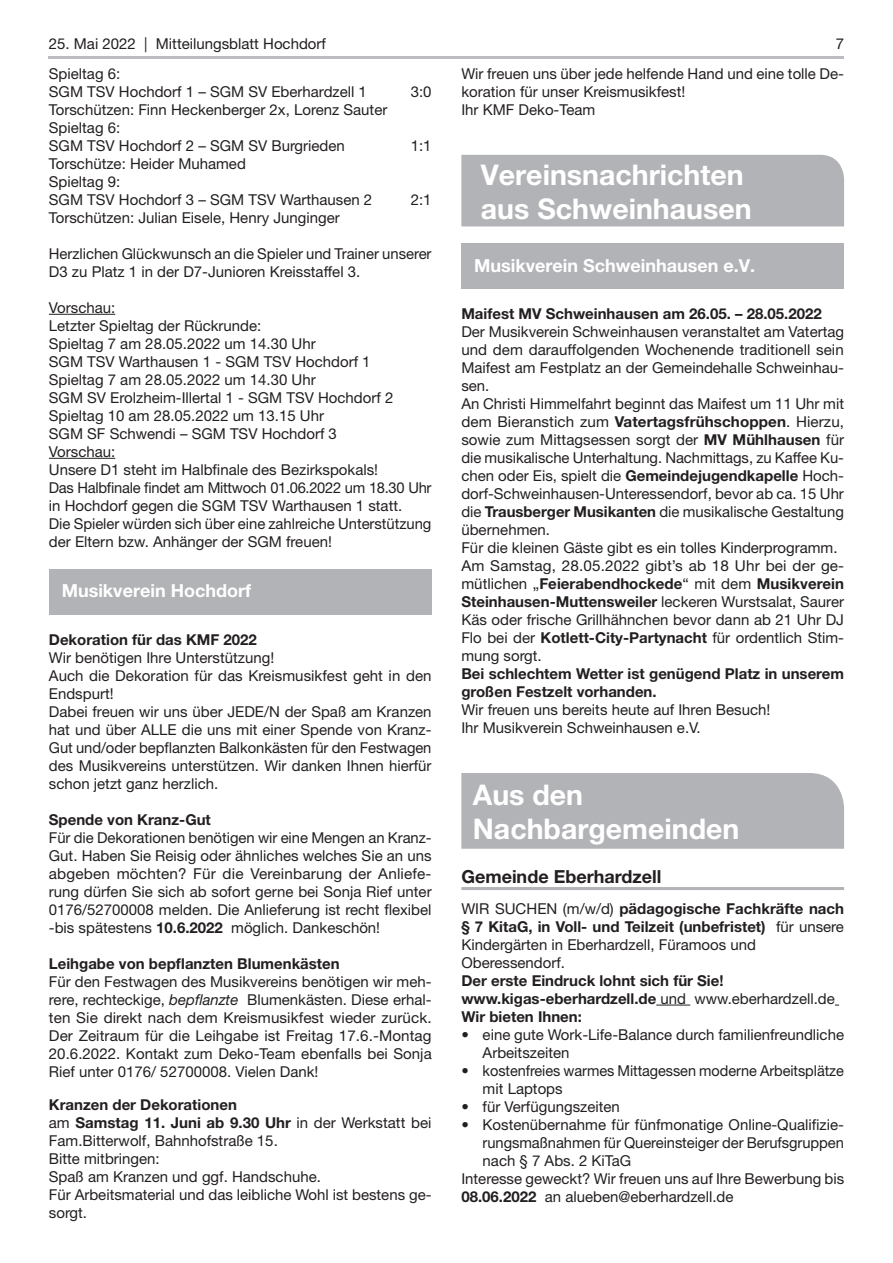
<style>
.page{position:relative;width:893px;height:1263px;background:#fff}
.page>*{position:absolute;margin:0;border:0;box-sizing:border-box;transform-origin:0 0}
.t1{font:700 28.5px/34.2px "Helvetica Neue LT Std";color:#fff}
.t2{font:700 18px "Helvetica Neue LT Std";color:#fff}
.t3{font:700 18px "Helvetica Neue LT Std";color:#231f20}
.t4{font:15px/18px "Helvetica Neue LT Std";color:#231f20}
.t5{font:700 15px/18px "Helvetica Neue LT Std";color:#231f20}
.s1{font-weight:700}
.s2{font-style:italic}
.s3{font-weight:400}
</style>
<div class="page">
<hr style="left:49px;top:56px;width:795px;height:3px;background:#bcbdc0">
<hr style="left:49px;top:314px;width:66px;height:1px;background:#231f20">
<hr style="left:49px;top:458px;width:66px;height:1px;background:#231f20">
<div style="left:49px;top:569px;width:383px;height:45px;background:#b2b3b7"></div>
<hr style="left:461px;top:887px;width:383px;height:3px;background:#b2b3b7">
<hr style="left:656px;top:1005px;width:34px;height:1px;background:#231f20">
<div style="left:461px;top:155px;width:383px;height:71px;background:#b2b3b7"></div>
<div style="left:461px;top:243px;width:383px;height:45px;background:#b2b3b7"></div>
<div style="left:461px;top:773px;width:383px;height:76px;background:#b2b3b7"></div>
<p class="t4" style="left:49px;top:34px;width:279px">25. Mai 2022 | Mitteilungsblatt Hochdorf</p>
<p class="t4" style="left:836px;top:34px;width:10px">7</p>
<p class="t4" style="left:49px;top:64px;width:320px">Spieltag 6:<br>SGM TSV Hochdorf 1 – SGM SV Eberhardzell 1</p>
<p class="t4" style="left:461px;top:64px;width:384px">Wir freuen uns über jede helfende Hand und eine tolle De&shy;koration für unser Kreismusikfest!<br>Ihr KMF Deko-Team</p>
<p class="t4" style="left:411px;top:82px;width:22px">3:0</p>
<p class="t4" style="left:49px;top:100px;width:340px">Torschützen: Finn Heckenberger 2x, Lorenz Sauter<br>Spieltag 6:<br>SGM TSV Hochdorf 2 – SGM SV Burgrieden</p>
<p class="t4" style="left:411px;top:136px;width:22px">1:1</p>
<p class="t4" style="left:49px;top:154px;width:325px">Torschütze: Heider Muhamed<br>Spieltag 9:<br>SGM TSV Hochdorf 3 – SGM TSV Warthausen 2</p>
<p class="t4" style="left:411px;top:190px;width:22px">2:1</p>
<p class="t4" style="left:49px;top:208px;width:292px">Torschützen: Julian Eisele, Henry Junginger</p>
<p class="t4" style="left:49px;top:244px;width:384px">Herzlichen Glückwunsch an die Spieler und Trainer unserer<br>D3 zu Platz 1 in der D7-Junioren Kreisstaffel 3.</p>
<p class="t4" style="left:49px;top:298px;width:384px">Vorschau:<br>Letzter Spieltag der Rückrunde:<br>Spieltag 7 am 28.05.2022 um 14.30 Uhr<br>SGM TSV Warthausen 1 - SGM TSV Hochdorf 1<br>Spieltag 7 am 28.05.2022 um 14.30 Uhr<br>SGM SV Erolzheim-Illertal 1 - SGM TSV Hochdorf 2<br>Spieltag 10 am 28.05.2022 um 13.15 Uhr<br>SGM SF Schwendi – SGM TSV Hochdorf 3<br>Vorschau:<br>Unsere D1 steht im Halbfinale des Bezirkspokals!<br>Das Halbfinale findet am Mittwoch 01.06.2022 um 18.30 Uhr in Hochdorf gegen die SGM TSV Warthausen 1 statt.<br>Die Spieler würden sich über eine zahlreiche Unterstützung der Eltern bzw. Anhänger der SGM freuen!</p>
<p class="t2" style="left:62px;top:580px;width:191px">Musikverein Hochdorf</p>
<p class="t5" style="left:49px;top:630px;width:210px">Dekoration für das KMF 2022</p>
<p class="t4" style="left:49px;top:648px;width:384px">Wir benötigen Ihre Unterstützung!<br>Auch die Dekoration für das Kreismusikfest geht in den Endspurt!<br>Dabei freuen wir uns über JEDE/N der Spaß am Kranzen hat und über ALLE die uns mit einer Spende von Kranz-Gut und/oder bepflanzten Balkonkästen für den Festwagen des Musikvereins unterstützen. Wir danken Ihnen hierfür schon jetzt ganz herzlich.</p>
<p class="t5" style="left:49px;top:810px;width:163px">Spende von Kranz-Gut</p>
<p class="t4" style="left:49px;top:828px;width:384px;text-align:justify">Für die Dekorationen benötigen wir eine Mengen an Kranz-Gut. Haben Sie Reisig oder ähnliches welches Sie an uns abgeben möchten? Für die Vereinbarung der Anliefe&shy;rung dürfen Sie sich ab sofort gerne bei Sonja Rief unter 0176/52700008 melden. Die Anlieferung ist recht flexibel -bis spätestens <span class="s1">10.6.2022</span> möglich. Dankeschön!</p>
<p class="t5" style="left:49px;top:954px;width:292px">Leihgabe von bepflanzten Blumenkästen</p>
<p class="t4" style="left:49px;top:972px;width:384px;text-align:justify">Für den Festwagen des Musikvereins benötigen wir meh&shy;rere, rechteckige, <span class="s2">bepflanzte</span> Blumenkästen. Diese erhal&shy;ten Sie direkt nach dem Kreismusikfest wieder zurück.<br>Der Zeitraum für die Leihgabe ist Freitag 17.6.-Montag 20.6.2022. Kontakt zum Deko-Team ebenfalls bei Sonja Rief unter 0176/ 52700008. Vielen Dank!</p>
<p class="t4" style="left:49px;top:1095px;width:384px"><span class="s1">Kranzen der Dekorationen<br></span>am <span class="s1">Samstag 11. Juni ab 9.30 Uhr</span> in der Werkstatt bei Fam.Bitterwolf, Bahnhofstraße 15.<br>Bitte mitbringen:<br>Spaß am Kranzen und ggf. Handschuhe.<br>Für Arbeitsmaterial und das leibliche Wohl ist bestens ge&shy;sorgt.</p>
<h1 class="t1" style="left:481px;top:157px;width:272px">Vereinsnachrichten aus Schweinhausen</h1>
<p class="t2" style="left:474px;top:255px;width:283px">Musikverein Schweinhausen e.V.</p>
<p class="t5" style="left:461px;top:304px;width:362px">Maifest MV Schweinhausen am 26.05. – 28.05.2022</p>
<p class="t4" style="left:461px;top:322px;width:384px">Der Musikverein Schweinhausen veranstaltet am Vatertag und dem darauffolgenden Wochenende traditionell sein Maifest am Festplatz an der Gemeindehalle Schweinhau&shy;sen.<br>An Christi Himmelfahrt beginnt das Maifest um 11 Uhr mit dem Bieranstich zum <span class="s1">Vatertagsfrühschoppen</span>. Hierzu, sowie zum Mittagsessen sorgt der <span class="s1">MV Mühlhausen</span> für die musikalische Unterhaltung. Nachmittags, zu Kaffee Ku&shy;chen oder Eis, spielt die <span class="s1">Gemeindejugendkapelle</span> Hoch&shy;dorf-Schweinhausen-Unteressendorf, bevor ab ca. 15 Uhr die <span class="s1">Trausberger Musikanten</span> die musikalische Gestaltung übernehmen.<br>Für die kleinen Gäste gibt es ein tolles Kinderprogramm.<br>Am Samstag, 28.05.2022 gibt’s ab 18 Uhr bei der ge&shy;mütlichen „<span class="s1">Feierabendhockede</span>“ mit dem <span class="s1">Musikverein Steinhausen-Muttensweiler</span> leckeren Wurstsalat, Saurer Käs oder frische Grillhähnchen bevor dann ab 21 Uhr DJ Flo bei der <span class="s1">Kotlett-City-Partynacht</span> für ordentlich Stim&shy;mung sorgt.</p>
<p class="t5" style="left:461px;top:664px;width:384px">Bei schlechtem Wetter ist genügend Platz in unserem großen Festzelt vorhanden.</p>
<p class="t4" style="left:461px;top:700px;width:310px">Wir freuen uns bereits heute auf Ihren Besuch!<br>Ihr Musikverein Schweinhausen e.V.</p>
<h1 class="t1" style="left:473px;top:777px;width:268px">Aus den<br>Nachbargemeinden</h1>
<p class="t3" style="left:461px;top:865px;width:201px">Gemeinde Eberhardzell</p>
<p class="t4" style="left:461px;top:899px;width:384px">WIR SUCHEN (m/w/d) <span class="s1">pädagogische Fachkräfte nach § 7 KitaG, in Voll- und Teilzeit (unbefristet)</span> für unsere Kindergärten in Eberhardzell, Füramoos und Oberessendorf.</p>
<p class="t5" style="left:461px;top:971px;width:375px">Der erste Eindruck lohnt sich für Sie! www.kigas-eberhardzell.de <span class="s3">und www.eberhardzell.de<br></span>Wir bieten Ihnen:</p>
<p class="t4" style="left:483px;top:1025px;width:363px;text-indent:-21px">• eine gute Work-Life-Balance durch familienfreundliche<br>Arbeitszeiten</p>
<p class="t4" style="left:483px;top:1061px;width:363px;text-indent:-21px">• kostenfreies warmes Mittagessen moderne Arbeitsplätze mit Laptops</p>
<p class="t4" style="left:461px;top:1097px;width:160px">• für Verfügungszeiten</p>
<p class="t4" style="left:461px;top:1115px;width:384px">• Kostenübernahme für fünfmonatige Online-Qualifizie-</p>
<p class="t4" style="left:483px;top:1133px;width:363px">rungsmaßnahmen für Quereinsteiger der Berufsgruppen</p>
<p class="t4" style="left:483px;top:1151px;width:150px">nach § 7 Abs. 2 KiTaG</p>
<p class="t4" style="left:461px;top:1169px;width:384px">Interesse geweckt? Wir freuen uns auf Ihre Bewerbung bis</p>
<p class="t4" style="left:461px;top:1187px;width:274px"><span class="s1">08.06.2022</span> an alueben@eberhardzell.de</p>
</div>
